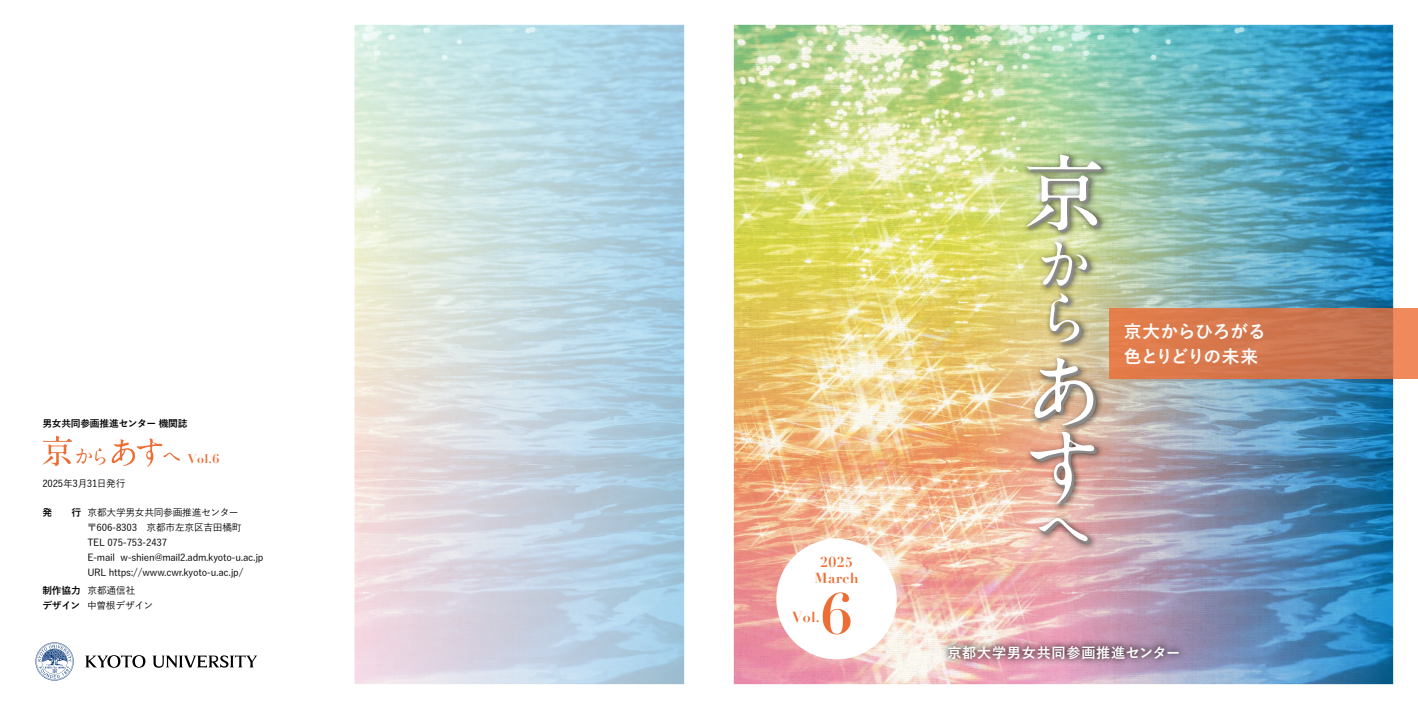
<style>
.page{position:relative;width:1418px;height:709px;background:#fff}
.page>*{position:absolute;margin:0;border:0;box-sizing:border-box;transform-origin:0 0}
.t1{font:700 56.75px "Didot";color:#ed6d34}
.t2{font:700 17.75px/24.8px "Yu Go";letter-spacing:-.015em;color:#fff}
.t3{font:700 14.12px "Yu Go";letter-spacing:.05em;color:#fff}
.t4{font:700 14.12px/16px "Didot";letter-spacing:.025em;color:#ed6d34;text-align:center}
.t5{font:700 12.38px "Didot";color:#ed6d34}
.t6{font:500 9.75px/15px "Yu Go";letter-spacing:-.025em;color:#000}
.t7{font:700 9.75px "Yu Go";letter-spacing:-.025em;color:#000}
.s1{font-weight:700}
</style>
<div class="page">
<svg style="left:42px;top:24px;width:643px;height:661px"></svg>
<img style="left:733px;top:24px;width:661px;height:661px">
<svg style="left:1110px;top:308px;width:307px;height:71px;background:#d5784e"></svg>
<div style="left:940px;top:638px;width:245px;height:28px;background:#000;opacity:.6"></div>
<div style="left:776px;top:539px;width:120px;height:120px;background:#fff;border-radius:50%"></div>
<svg style="left:152px;top:655px;width:105px;height:13px"></svg>
<svg style="left:85px;top:655px;width:60px;height:12px"></svg>
<svg style="left:35px;top:642px;width:39px;height:38px"></svg>
<svg style="left:112px;top:438px;width:68px;height:29px"></svg>
<svg style="left:43px;top:436px;width:62px;height:30px"></svg>
<div style="left:1021px;top:150px;width:89px;height:401px;background:#000;opacity:.6"></div>
<svg style="left:1038px;top:518px;width:52px;height:25px"></svg>
<img style="left:1030px;top:358px;width:66px;height:148px">
<svg style="left:1041px;top:242px;width:48px;height:102px;background:#c8c599"></svg>
<svg style="left:1026px;top:155px;width:77px;height:78px"></svg>
<p class="t7" style="left:42px;top:418px;width:147px">男女共同参画推進センター 機関誌</p>
<p class="t5" style="left:188px;top:450px;width:33px">Vol.6</p>
<p class="t6" style="left:42px;top:475px;width:84px">2025年3月31日発行</p>
<p class="t6" style="left:87px;top:503px;width:178px;text-indent:-45px"><span class="s1">発　　行</span> 京都大学男女共同参画推進センター〒606-8303　京都市左京区吉田橘町<br>TEL 075-753-2437<br>E-mail w-shien@mail2.adm.kyoto-u.ac.jp<br>URL https://www.cwr.kyoto-u.ac.jp/</p>
<p class="t6" style="left:42px;top:582px;width:112px"><span class="s1">制作協力</span> 京都通信社<br><span class="s1">デザイン</span> 中曽根デザイン</p>
<h3 class="t4" style="left:814px;top:554px;width:45px">2025<br>March</h3>
<h3 class="t4" style="left:792px;top:609px;width:29px">Vol.</h3>
<h1 class="t1" style="left:820px;top:578px;width:33px">6</h1>
<h2 class="t2" style="left:1123px;top:320px;width:144px">京大からひろがる色とりどりの未来</h2>
<h3 class="t3" style="left:947px;top:644px;width:234px">京都大学男女共同参画推進センター</h3>
</div>
